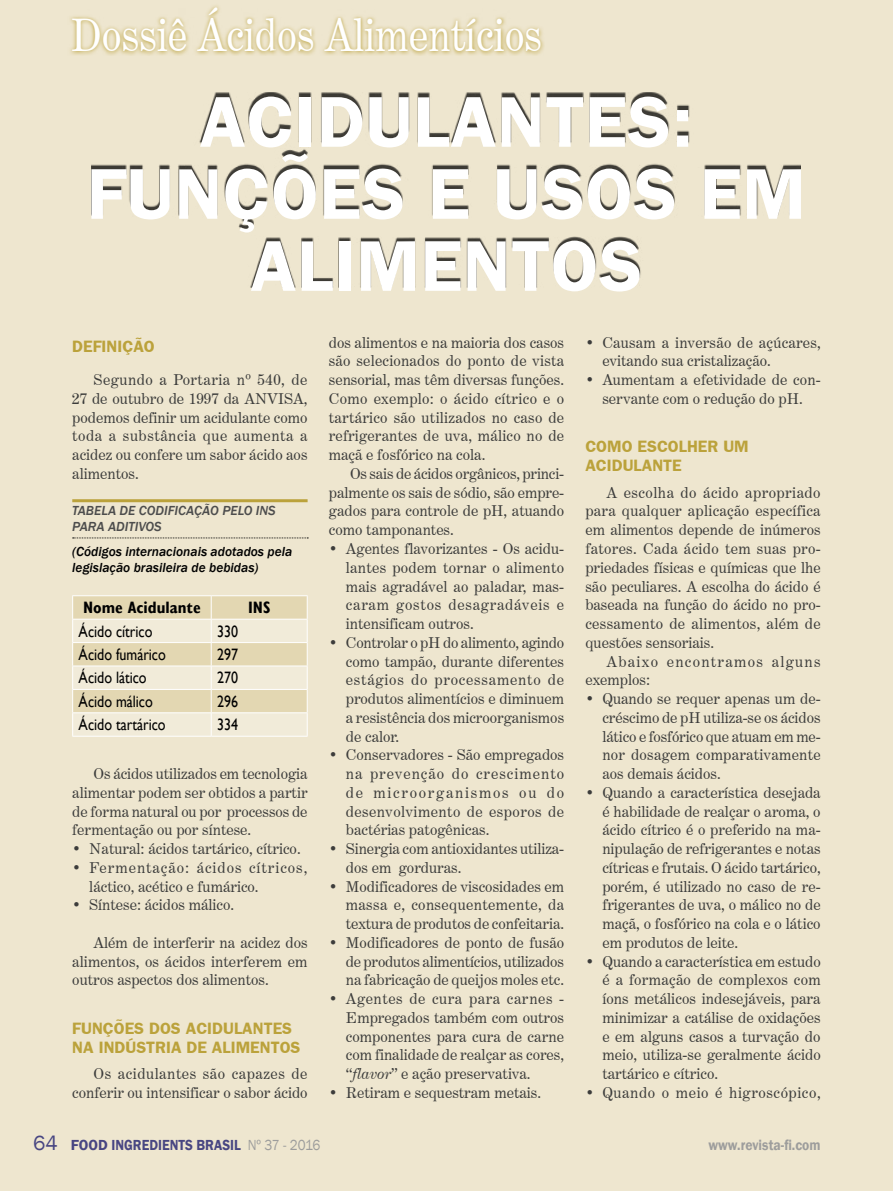
<style>
.page{position:relative;width:893px;height:1191px;background:#eee6cf}
.page>*{position:absolute;margin:0;border:0;box-sizing:border-box;transform-origin:0 0}
.t1{font:700 72px/72px "Frankfurt Gothic";letter-spacing:.01em;color:#fff;text-align:center}
.t2{font:45px "Century Expanded BT";color:#fff;scale:.9 1}
.t3{font:700 16.5px/18.8px "Frankfurt Gothic";color:#bba23b}
.t4{font:16.5px "Gill Sans";color:#000;scale:.85 1}
.t5{font:700 condensed 16.5px "Gill Sans";color:#000}
.t6{font:15px/18.8px "Century Expanded BT";color:#3c3c3b;text-align:justify}
.t7{font:15px/18.8px "Century Expanded BT";letter-spacing:.065em;color:#3c3c3b}
.t8{font:600 15px "Franklin Gothic";color:#484682}
.t9{font:15px/18.8px "Century Expanded BT";letter-spacing:.085em;color:#3c3c3b}
.t10{font:15px "Century Expanded BT";letter-spacing:.035em;color:#3c3c3b}
.t11{font:600 15px "Franklin Gothic";color:#9d9d9c;scale:.9 1}
.t12{font:italic 500 13.5px/16.2px "Franklin Gothic";color:#000}
.t13{font:italic 500 13.5px/16.2px "Franklin Gothic";color:#4d4d4d}
.s1{font-style:italic}
.s2{font-weight:400;font-size:21px}
.s3{font-weight:400;color:#9d9d9c}
</style>
<div class="page">
<svg style="left:70px;top:6px;width:474px;height:50px"></svg>
<div style="left:91px;top:92px;width:710px;height:195px;background:#000;opacity:.75"></div>
<hr style="left:72px;top:499px;width:236px;height:3px;background:#bba23b">
<svg style="left:73px;top:537px;width:235px;height:1px"></svg>
<hr style="left:72px;top:595px;width:139px;height:1px;background:#fff">
<hr style="left:211px;top:595px;width:97px;height:1px;background:#fff">
<svg style="left:72px;top:596px;width:236px;height:140px"></svg>
<hr style="left:72px;top:736px;width:139px;height:1px;background:#fff">
<hr style="left:211px;top:736px;width:97px;height:1px;background:#fff">
<h2 class="t2" style="left:71px;top:7px;width:525px">Dossiê Ácidos Alimentícios</h2>
<h1 class="t1" style="left:87px;top:84px;width:720px">ACIDULANTES:<br>FUNÇÕES E USOS EM<br>ALIMENTOS</h1>
<p class="t3" style="left:72px;top:336px;width:84px">DEFINIÇÃO</p>
<p class="t6" style="left:72px;top:370px;width:237px;text-indent:21px">Segundo a Portaria nº 540, de 27 de outubro de 1997 da ANVISA, podemos definir um acidulante como toda a substância que aumenta a acidez ou confere um sabor ácido aos alimentos.</p>
<p class="t13" style="left:72px;top:502px;width:205px">TABELA DE CODIFICAÇÃO PELO INS<br>PARA ADITIVOS</p>
<p class="t12" style="left:72px;top:543px;width:221px">(Códigos internacionais adotados pela legislação brasileira de bebidas)</p>
<p class="t5" style="left:83px;top:598px;width:119px">Nome Acidulante</p>
<p class="t5" style="left:248px;top:598px;width:24px">INS</p>
<p class="t4" style="left:79px;top:621px;width:88px">Ácido cítrico</p>
<p class="t4" style="left:217px;top:621px;width:26px">330</p>
<p class="t4" style="left:79px;top:645px;width:104px">Ácido fumárico</p>
<p class="t4" style="left:217px;top:645px;width:26px">297</p>
<p class="t4" style="left:79px;top:668px;width:82px">Ácido lático</p>
<p class="t4" style="left:217px;top:668px;width:26px">270</p>
<p class="t4" style="left:79px;top:691px;width:89px">Ácido málico</p>
<p class="t4" style="left:217px;top:691px;width:26px">296</p>
<p class="t4" style="left:79px;top:715px;width:104px">Ácido tartárico</p>
<p class="t4" style="left:217px;top:715px;width:26px">334</p>
<p class="t6" style="left:72px;top:764px;width:237px;text-indent:21px">Os ácidos utilizados em tecnologia alimentar podem ser obtidos a partir de forma natural ou por processos de fermentação ou por síntese.</p>
<p class="t6" style="left:72px;top:839px;width:230px">• Natural: ácidos tartárico, cítrico.</p>
<p class="t7" style="left:89px;top:858px;width:220px;text-indent:-17px">• Fermentação: ácidos cítricos, láctico, acético e fumárico.</p>
<p class="t6" style="left:72px;top:895px;width:164px">• Síntese: ácidos málico .</p>
<p class="t6" style="left:72px;top:933px;width:237px;text-indent:21px">Além de interferir na acidez dos alimentos, os ácidos interferem em outros aspectos dos alimentos.</p>
<p class="t3" style="left:72px;top:1018px;width:230px">FUNÇÕES DOS ACIDULANTES<br>NA INDÚSTRIA DE ALIMENTOS</p>
<p class="t6" style="left:72px;top:1064px;width:237px;text-align:right">Os acidulantes são capazes de conferir ou intensificar o sabor ácido</p>
<p class="t6" style="left:329px;top:333px;width:237px">dos alimentos e na maioria dos casos são selecionados do ponto de vista sensorial, mas têm diversas funções.<br>Como exemplo: o ácido cítrico e o tartárico são utilizados no caso de refrigerantes de uva, málico no de maçã e fosfórico na cola.</p>
<p class="t6" style="left:329px;top:464px;width:237px;text-indent:21px">Os sais de ácidos orgânicos, princi&shy;palmente os sais de sódio, são empre&shy;gados para controle de pH, atuando como tamponantes.</p>
<p class="t6" style="left:346px;top:539px;width:220px;text-indent:-17px">• Agentes flavorizantes - Os acidu&shy;lantes podem tornar o alimento mais agradável ao paladar, mas&shy;caram gostos desagradáveis e intensificam outros.</p>
<p class="t6" style="left:346px;top:633px;width:220px;text-indent:-17px">• Controlar o pH do alimento, agindo como tampão, durante diferentes estágios do processamento de produtos alimentícios e diminuem a resistência dos microorganismos de calor.</p>
<p class="t6" style="left:346px;top:745px;width:220px;text-indent:-17px">• Conservadores - São empregados na prevenção do crescimento de microorganismos ou do desenvolvimento de esporos de bactérias patogênicas.</p>
<p class="t6" style="left:346px;top:839px;width:220px;text-indent:-17px">• Sinergia com antioxidantes utiliza&shy;dos em gorduras.</p>
<p class="t6" style="left:346px;top:876px;width:220px;text-indent:-17px">• Modificadores de viscosidades em massa e, consequentemente, da textura de produtos de confeitaria.</p>
<p class="t6" style="left:346px;top:933px;width:220px;text-indent:-17px">• Modificadores de ponto de fusão de produtos alimentícios, utilizados na fabricação de queijos moles etc.</p>
<p class="t6" style="left:346px;top:989px;width:220px;text-indent:-17px">• Agentes de cura para carnes - Empregados também com outros componentes para cura de carne com finalidade de realçar as cores, “<span class="s1">flavor</span>” e ação preservativa.</p>
<p class="t6" style="left:329px;top:1083px;width:214px">• Retiram e sequestram metais.</p>
<p class="t6" style="left:602px;top:333px;width:220px;text-indent:-17px">• Causam a inversão de açúcares, evitando sua cristalização.</p>
<p class="t6" style="left:585px;top:370px;width:237px;text-align:center">• Aumentam a efetividade de con&shy;servante com o redução do pH.</p>
<p class="t3" style="left:585px;top:437px;width:165px">COMO ESCOLHER UM<br>ACIDULANTE</p>
<p class="t6" style="left:585px;top:483px;width:237px;text-indent:21px">A escolha do ácido apropriado para qualquer aplicação específica em alimentos depende de inúmeros fatores. Cada ácido tem suas pro&shy;priedades físicas e químicas que lhe são peculiares. A escolha do ácido é baseada na função do ácido no pro&shy;cessamento de alimentos, além de questões sensoriais.</p>
<p class="t9" style="left:585px;top:651px;width:237px;text-indent:21px">Abaixo encontramos alguns exemplos:</p>
<p class="t6" style="left:602px;top:689px;width:220px;text-indent:-17px">• Quando se requer apenas um de&shy;créscimo de pH utiliza-se os ácidos lático e fosfórico que atuam em me&shy;nor dosagem comparativamente aos demais ácidos.</p>
<p class="t6" style="left:602px;top:783px;width:220px;text-indent:-17px">• Quando a característica desejada é habilidade de realçar o aroma, o ácido cítrico é o preferido na ma&shy;nipulação de refrigerantes e notas cítricas e frutais. O ácido tartárico, porém, é utilizado no caso de re&shy;frigerantes de uva, o málico no de maçã, o fosfórico na cola e o lático em produtos de leite.</p>
<p class="t6" style="left:602px;top:951px;width:220px;text-indent:-17px">• Quando a característica em estudo é a formação de complexos com íons metálicos indesejáveis, para minimizar a catálise de oxidações e em alguns casos a turvação do meio, utiliza-se geralmente ácido tartárico e cítrico.</p>
<p class="t10" style="left:585px;top:1083px;width:237px">• Quando o meio é higroscópico,</p>
<p class="t8" style="left:33px;top:1135px;width:289px"><span class="s2">64</span> FOOD INGREDIENTS BRASIL <span class="s3">Nº 37 - 2016</span></p>
<p class="t11" style="left:708px;top:1135px;width:126px">www.revista-fi.com</p>
</div>
